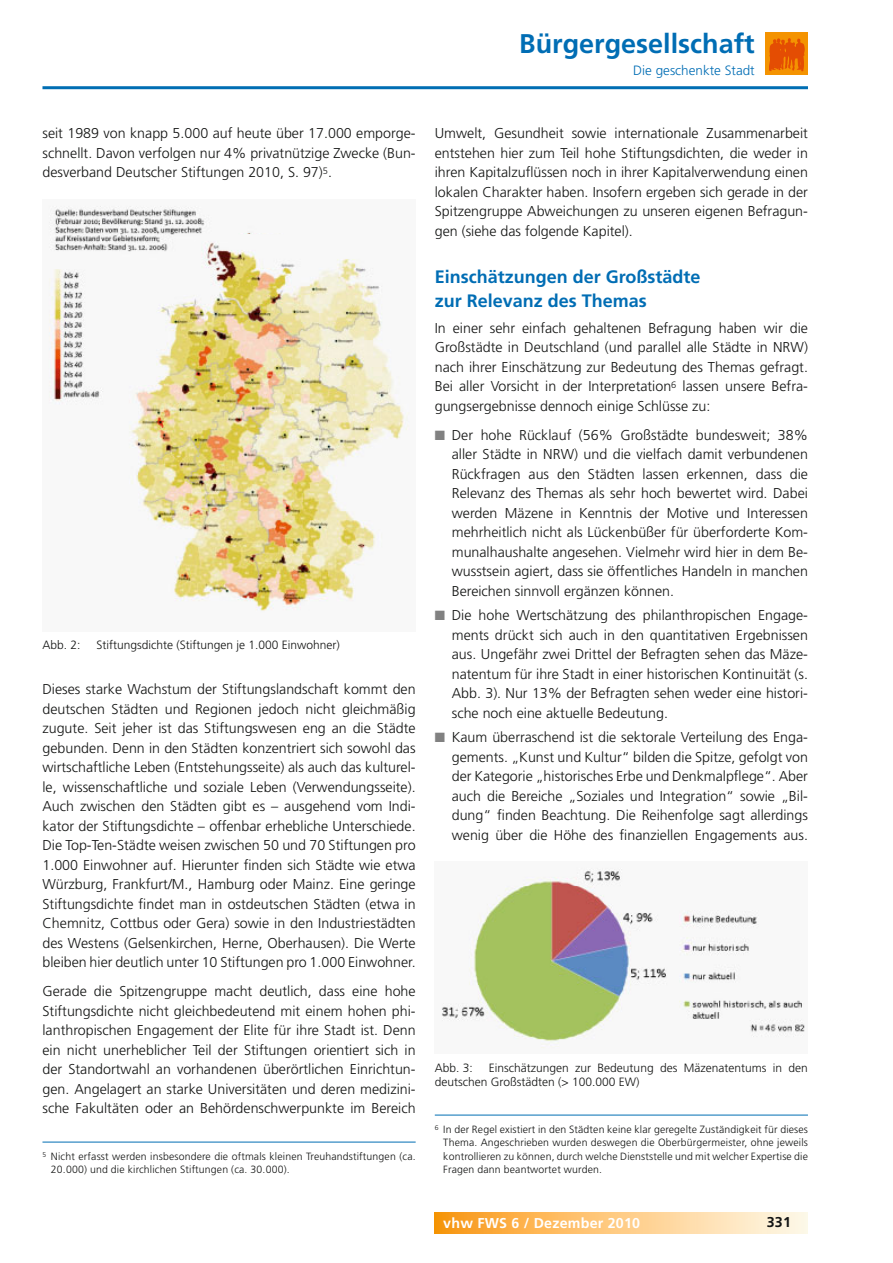
<style>
.page{position:relative;width:893px;height:1263px;background:#fff}
.page>*{position:absolute;margin:0;border:0;box-sizing:border-box;transform-origin:0 0}
.t1{font:700 27px "Frutiger LT";color:#006db4}
.t2{font:700 18px/24px "Frutiger LT";color:#006db4}
.t3{font:300 14.25px/19.5px "Frutiger LT";color:#131413;text-align:justify}
.t4{font:700 14.25px "Frutiger LT";letter-spacing:.015em;color:#fff}
.t5{font:700 14.25px "Frutiger LT";color:#131413}
.t6{font:300 13.5px "Frutiger LT";color:#006db4}
.t7{font:300 12px/14.4px "Frutiger CE";color:#131413}
.t8{font:300 10.5px/13.5px "Frutiger LT";letter-spacing:.015em;color:#131413;text-align:justify}
.s1{color:#818181}
</style>
<div class="page">
<div style="left:435px;top:1212px;width:373px;height:21px;background:linear-gradient(to right,#fb9916,#fffcef)"></div>
<hr style="left:42px;top:86px;width:766px;height:3px;background:#006eb3">
<div style="left:766px;top:33px;width:42px;height:42px;background:#f49301"></div>
<svg style="left:769px;top:38px;width:36px;height:33px"></svg>
<hr style="left:435px;top:1115px;width:373px;height:1px;background:#006eb3">
<hr style="left:42px;top:1142px;width:374px;height:1px;background:#006eb3">
<div style="left:42px;top:200px;width:374px;height:432px;background:#f8f8f8"></div>
<img style="left:52px;top:206px;width:200px;height:195px">
<img style="left:122px;top:234px;width:285px;height:377px">
<img style="left:441px;top:868px;width:226px;height:180px">
<img style="left:679px;top:910px;width:126px;height:127px">
<h1 class="t1" style="left:519px;top:33px;width:237px">Bürgergesellschaft</h1>
<p class="t6" style="left:633px;top:65px;width:123px">Die geschenkte Stadt</p>
<p class="t3" style="left:42px;top:125px;width:375px">seit 1989 von knapp 5.000 auf heute über 17.000 emporge&shy;schnellt. Davon verfolgen nur 4% privatnützige Zwecke (Bun&shy;desverband Deutscher Stiftungen 2010, S. 97)<sup>5</sup>.</p>
<p class="t7" style="left:42px;top:639px;width:40px">Abb. 2:</p>
<p class="t7" style="left:96px;top:639px;width:245px">Stiftungsdichte (Stiftungen je 1.000 Einwohner)</p>
<p class="t3" style="left:42px;top:680px;width:375px">Dieses starke Wachstum der Stiftungslandschaft kommt den deutschen Städten und Regionen jedoch nicht gleichmäßig zugute. Seit jeher ist das Stiftungswesen eng an die Städte gebunden. Denn in den Städten konzentriert sich sowohl das wirtschaftliche Leben (Entstehungsseite) als auch das kulturel&shy;le, wissenschaftliche und soziale Leben (Verwendungsseite).<br>Auch zwischen den Städten gibt es – ausgehend vom Indi&shy;kator der Stiftungsdichte – offenbar erhebliche Unterschiede.<br>Die Top-Ten-Städte weisen zwischen 50 und 70 Stiftungen pro 1.000 Einwohner auf. Hierunter finden sich Städte wie etwa Würzburg, Frankfurt/M., Hamburg oder Mainz. Eine geringe Stiftungsdichte findet man in ostdeutschen Städten (etwa in Chemnitz, Cottbus oder Gera) sowie in den Industriestädten des Westens (Gelsenkirchen, Herne, Oberhausen). Die Werte bleiben hier deutlich unter 10 Stiftungen pro 1.000 Einwohner.</p>
<p class="t3" style="left:42px;top:983px;width:375px">Gerade die Spitzengruppe macht deutlich, dass eine hohe Stiftungsdichte nicht gleichbedeutend mit einem hohen phi&shy;lanthropischen Engagement der Elite für ihre Stadt ist. Denn ein nicht unerheblicher Teil der Stiftungen orientiert sich in der Standortwahl an vorhandenen überörtlichen Einrichtun&shy;gen. Angelagert an starke Universitäten und deren medizini&shy;sche Fakultäten oder an Behördenschwerpunkte im Bereich</p>
<p class="t8" style="left:51px;top:1150px;width:366px;text-indent:-9px"><sup>5</sup> Nicht erfasst werden insbesondere die oftmals kleinen Treuhandstiftungen (ca.<br>20.000) und die kirchlichen Stiftungen (ca. 30.000).</p>
<p class="t3" style="left:435px;top:125px;width:375px">Umwelt, Gesundheit sowie internationale Zusammenarbeit entstehen hier zum Teil hohe Stiftungsdichten, die weder in ihren Kapitalzuflüssen noch in ihrer Kapitalverwendung einen lokalen Charakter haben. Insofern ergeben sich gerade in der Spitzengruppe Abweichungen zu unseren eigenen Befragun&shy;gen (siehe das folgende Kapitel).</p>
<p class="t2" style="left:435px;top:266px;width:267px">Einschätzungen der Großstädte zur Relevanz des Themas</p>
<p class="t3" style="left:435px;top:319px;width:375px">In einer sehr einfach gehaltenen Befragung haben wir die Großstädte in Deutschland (und parallel alle Städte in NRW) nach ihrer Einschätzung zur Bedeutung des Themas gefragt.<br>Bei aller Vorsicht in der Interpretation<sup>6</sup> lassen unsere Befra&shy;gungsergebnisse dennoch einige Schlüsse zu:</p>
<p class="t3" style="left:452px;top:426px;width:358px;text-indent:-17px"><span class="s1">■</span> Der hohe Rücklauf (56% Großstädte bundesweit; 38% aller Städte in NRW) und die vielfach damit verbundenen Rückfragen aus den Städten lassen erkennen, dass die Relevanz des Themas als sehr hoch bewertet wird. Dabei werden Mäzene in Kenntnis der Motive und Interessen mehrheitlich nicht als Lückenbüßer für überforderte Kom&shy;munalhaushalte angesehen. Vielmehr wird hier in dem Be&shy;wusstsein agiert, dass sie öffentliches Handeln in manchen Bereichen sinnvoll ergänzen können.</p>
<p class="t3" style="left:452px;top:607px;width:358px;text-indent:-17px"><span class="s1">■</span> Die hohe Wertschätzung des philanthropischen Engage&shy;ments drückt sich auch in den quantitativen Ergebnissen aus. Ungefähr zwei Drittel der Befragten sehen das Mäze&shy;natentum für ihre Stadt in einer historischen Kontinuität (s.<br>Abb. 3). Nur 13% der Befragten sehen weder eine histori&shy;sche noch eine aktuelle Bedeutung.</p>
<p class="t3" style="left:452px;top:728px;width:358px;text-indent:-17px"><span class="s1">■</span> Kaum überraschend ist die sektorale Verteilung des Enga&shy;gements. „Kunst und Kultur“ bilden die Spitze, gefolgt von der Kategorie „historisches Erbe und Denkmalpflege“. Aber auch die Bereiche „Soziales und Integration“ sowie „Bil&shy;dung“ finden Beachtung. Die Reihenfolge sagt allerdings wenig über die Höhe des finanziellen Engagements aus.</p>
<p class="t7" style="left:435px;top:1061px;width:40px">Abb. 3:</p>
<p class="t7" style="left:435px;top:1061px;width:375px;text-indent:54px">Einschätzungen zur Bedeutung des Mäzenatentums in den deutschen Großstädten (&gt; 100.000 EW)</p>
<p class="t8" style="left:443px;top:1123px;width:366px;text-indent:-9px"><sup>6</sup> In der Regel existiert in den Städten keine klar geregelte Zuständigkeit für dieses Thema. Angeschrieben wurden deswegen die Oberbürgermeister, ohne jeweils kontrollieren zu können, durch welche Dienststelle und mit welcher Expertise die Fragen dann beantwortet wurden.</p>
<p class="t4" style="left:443px;top:1217px;width:198px">vhw FWS 6 / Dezember 2010</p>
<p class="t5" style="left:767px;top:1217px;width:26px">331</p>
</div>
